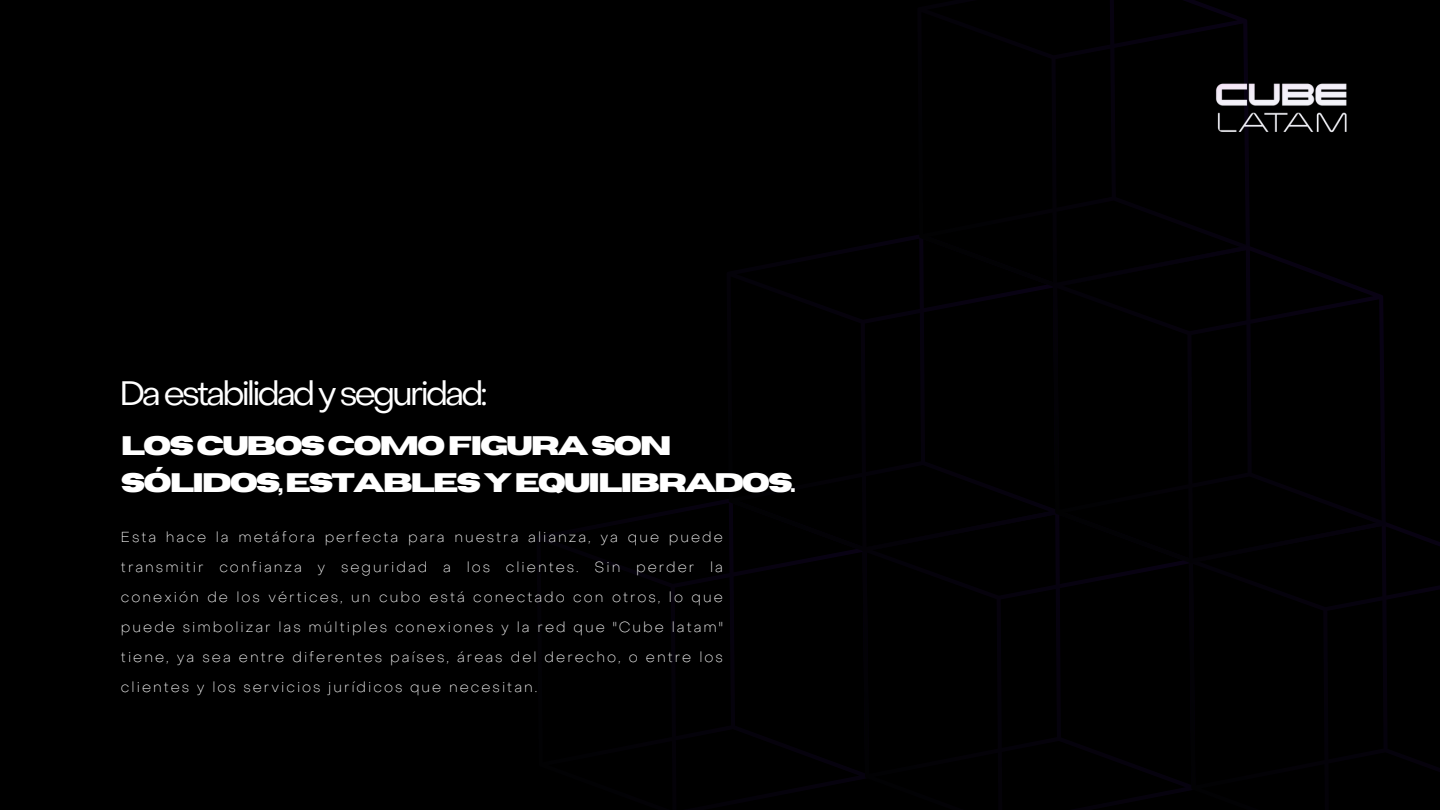
<style>
.page{position:relative;width:1440px;height:810px;background:#000}
.page>*{position:absolute;margin:0;border:0;box-sizing:border-box;transform-origin:0 0}
.t1{font:33.7px "Object Sans";letter-spacing:-.08em;color:#fff}
.t2{font:700 26.7px/36.8px "Horizon";letter-spacing:-.08em;color:#fff}
.t3{font:100 14.5px/30px "Object Sans";letter-spacing:.135em;color:#fff;text-align:justify}
</style>
<div class="page">
<svg style="left:581px;top:499px;width:281px;height:298px"></svg>
<svg style="left:862px;top:563px;width:327px;height:247px"></svg>
<svg style="left:1189px;top:522px;width:251px;height:268px"></svg>
<svg style="left:727px;top:235px;width:326px;height:317px"></svg>
<svg style="left:917px;top:0;width:333px;height:287px"></svg>
<svg style="left:1053px;top:246px;width:333px;height:317px"></svg>
<img style="left:1198px;top:67px;width:149px;height:81px">
<p class="t1" style="left:120px;top:380px;width:369px">Da estabilidad y seguridad:</p>
<p class="t2" style="left:121px;top:428px;width:676px">LOS CUBOS COMO FIGURA SON<br>SÓ LIDOS, ESTABLES Y EQUILIBRADOS.</p>
<p class="t3" style="left:121px;top:523px;width:604px">Esta hace la metá fora perfecta para nuestra alianza, ya que puede transmitir confianza y seguridad a los clientes. Sin perder la conexión de los vértices, un cubo está conectado con otros, lo que puede simbolizar las mú ltiples conexiones y la red que "Cube latam" tiene, ya sea entre diferentes paí ses, á reas del derecho, o entre los clientes y los servicios jurídicos que necesitan.</p>
</div>
